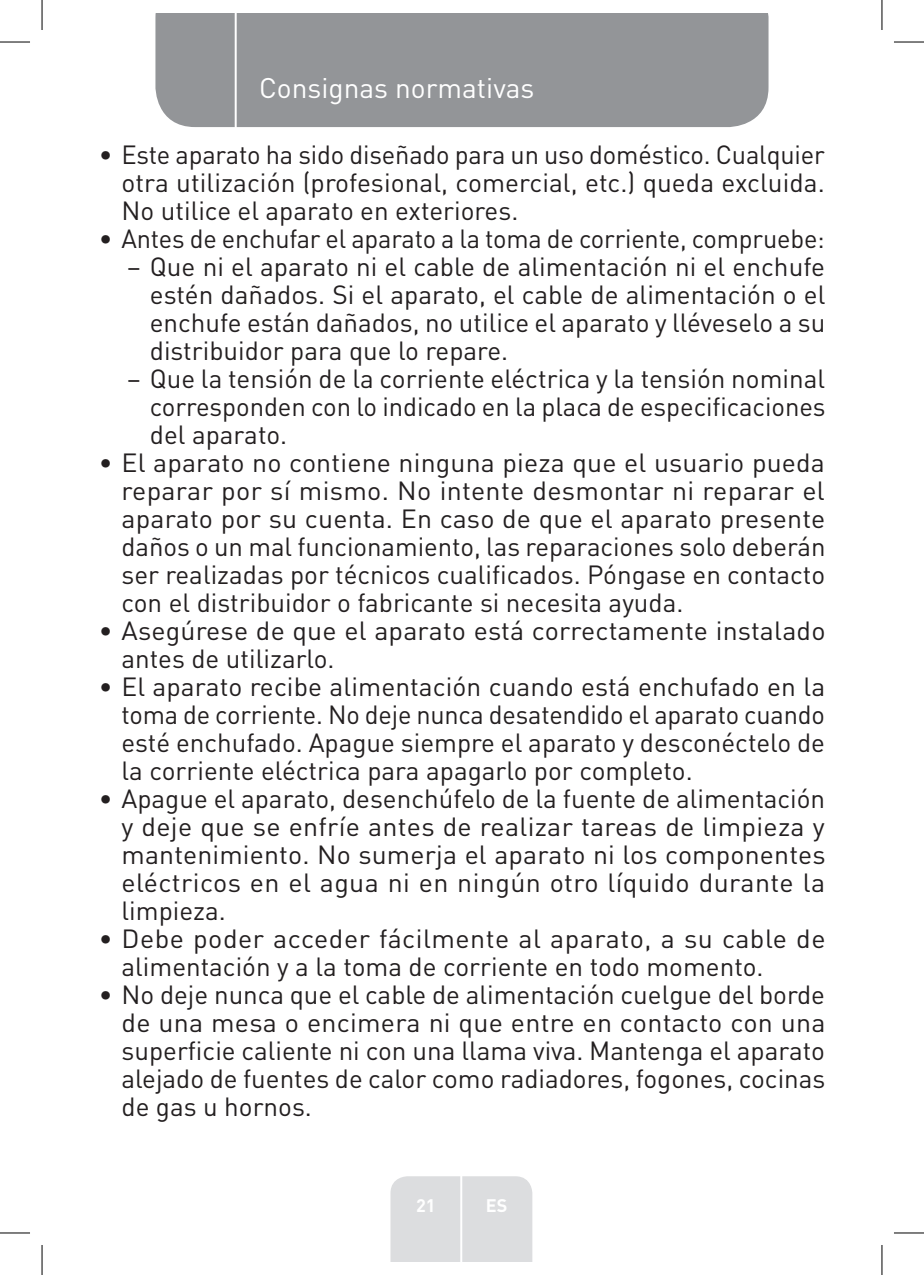
<style>
.page{position:relative;width:924px;height:1275px;background:#fff}
.page>*{position:absolute;margin:0;border:0;box-sizing:border-box;transform-origin:0 0}
.t1{font:28px "DIN Pro";color:#fff}
.t2{font:26px/28px "DIN Pro";color:#231f20;text-align:justify}
.t3{font:700 18px "DIN Pro";color:#fff}
</style>
<div class="page">
<div style="left:155px;top:14px;width:613px;height:113px;background:#939598"></div>
<div style="left:390px;top:1176px;width:142px;height:85px;background:#dcdddf"></div>
<hr style="left:460px;top:1153px;width:2px;height:108px;background:#fff">
<hr style="left:234px;top:14px;width:2px;height:116px;background:#fff">
<hr style="left:0;top:42px;width:30px;height:1px;background:#000">
<hr style="left:893px;top:42px;width:30px;height:1px;background:#000">
<hr style="left:0;top:1232px;width:30px;height:1px;background:#000">
<hr style="left:893px;top:1232px;width:30px;height:1px;background:#000">
<hr style="left:42px;top:0;width:1px;height:30px;background:#000">
<hr style="left:42px;top:1245px;width:1px;height:30px;background:#000">
<hr style="left:881px;top:0;width:1px;height:30px;background:#000">
<hr style="left:881px;top:1245px;width:1px;height:30px;background:#000">
<p class="t1" style="left:259px;top:69px;width:277px">Consignas normativas</p>
<p class="t2" style="left:121px;top:139px;width:704px;text-indent:-23px">• Este aparato ha sido diseñado para un uso doméstico. Cualquier otra utilización (profesional, comercial, etc.) queda excluida.<br>No utilice el aparato en exteriores.</p>
<p class="t2" style="left:99px;top:223px;width:727px">• Antes de enchufar el aparato a la toma de corriente, compruebe:</p>
<p class="t2" style="left:150px;top:251px;width:676px;text-indent:-23px">– Que ni el aparato ni el cable de alimentación ni el enchufe estén dañados. Si el aparato, el cable de alimentación o el enchufe están dañados, no utilice el aparato y lléveselo a su distribuidor para que lo repare.</p>
<p class="t2" style="left:150px;top:363px;width:677px;text-indent:-23px">– Que la tensión de la corriente eléctrica y la tensión nominal corresponden con lo indicado en la placa de especificaciones del aparato.</p>
<p class="t2" style="left:121px;top:447px;width:705px;text-indent:-23px">• El aparato no contiene ninguna pieza que el usuario pueda reparar por sí mismo. No intente desmontar ni reparar el aparato por su cuenta. En caso de que el aparato presente daños o un mal funcionamiento, las reparaciones solo deberán ser realizadas por técnicos cualificados. Póngase en contacto con el distribuidor o fabricante si necesita ayuda.</p>
<p class="t2" style="left:121px;top:615px;width:705px;text-indent:-23px">• Asegúrese de que el aparato está correctamente instalado antes de utilizarlo.</p>
<p class="t2" style="left:121px;top:671px;width:705px;text-indent:-23px">• El aparato recibe alimentación cuando está enchufado en la toma de corriente. No deje nunca desatendido el aparato cuando esté enchufado. Apague siempre el aparato y desconéctelo de la corriente eléctrica para apagarlo por completo.</p>
<p class="t2" style="left:121px;top:783px;width:705px;text-indent:-23px">• Apague el aparato, desenchúfelo de la fuente de alimentación y deje que se enfríe antes de realizar tareas de limpieza y mantenimiento. No sumerja el aparato ni los componentes eléctricos en el agua ni en ningún otro líquido durante la limpieza.</p>
<p class="t2" style="left:121px;top:923px;width:705px;text-indent:-23px">• Debe poder acceder fácilmente al aparato, a su cable de alimentación y a la toma de corriente en todo momento.</p>
<p class="t2" style="left:121px;top:979px;width:705px;text-indent:-23px">• No deje nunca que el cable de alimentación cuelgue del borde de una mesa o encimera ni que entre en contacto con una superficie caliente ni con una llama viva. Mantenga el aparato alejado de fuentes de calor como radiadores, fogones, cocinas de gas u hornos.</p>
<p class="t3" style="left:416px;top:1192px;width:21px">21</p>
<p class="t3" style="left:485px;top:1192px;width:23px">ES</p>
</div>
